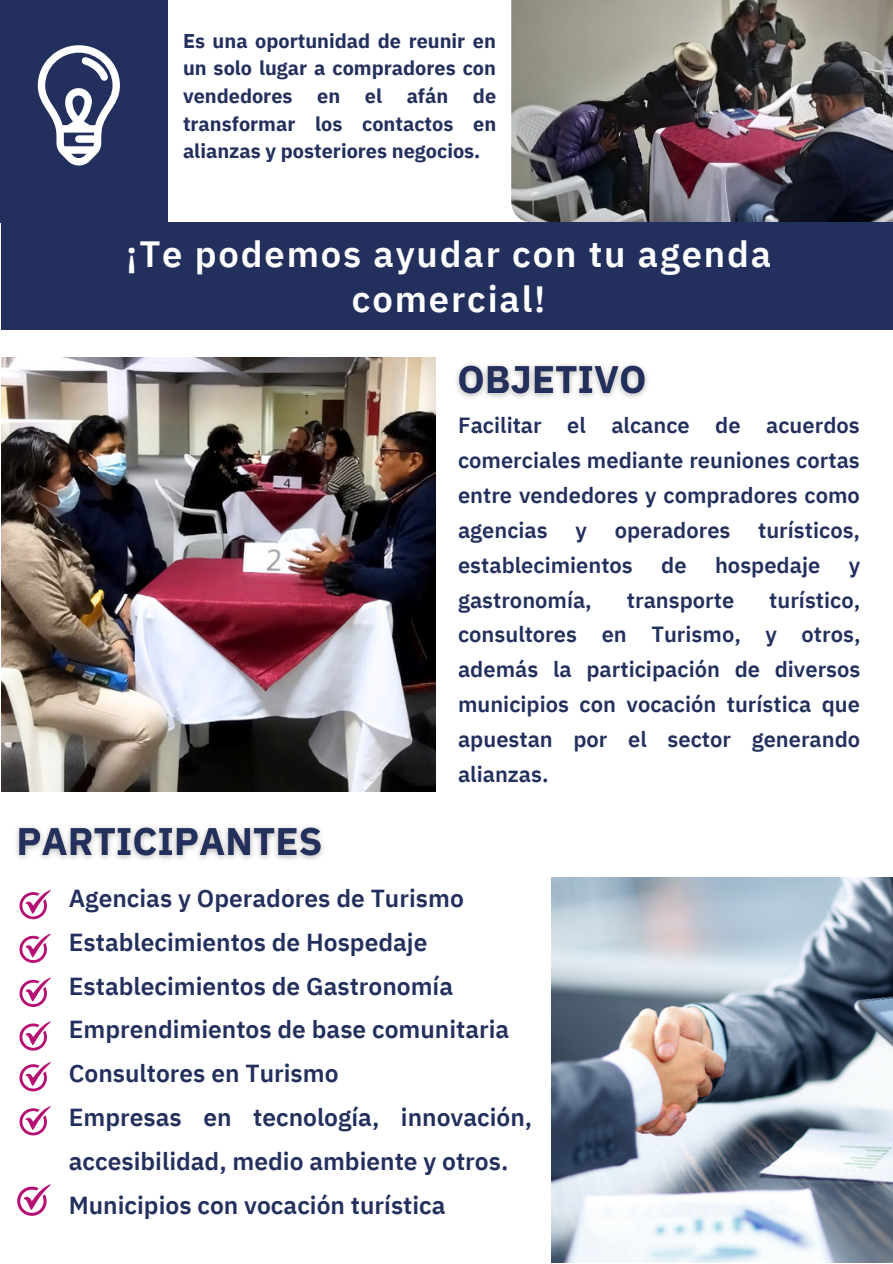
<style>
.page{position:relative;width:893px;height:1264px;background:#fff}
.page>*{position:absolute;margin:0;border:0;box-sizing:border-box;transform-origin:0 0}
.t1{font:600 36.45px/45px "IBM Plex Sans Hebrew";letter-spacing:.05em;color:#fff;text-align:center}
.t2{font:600 24.6px/43.8px "IBM Plex Sans Hebrew";color:#23305d}
.t3{font:600 21.9px/35px "IBM Plex Sans Hebrew";color:#23305d;text-align:justify}
.t4{font:700 19.95px/27.6px "IBM Plex Sans Hebrew";color:#23305d;text-align:justify}
</style>
<div class="page">
<div style="left:1px;top:222px;width:891px;height:108px;background:#23305d"></div>
<div style="left:0;top:0;width:167px;height:222px;background:#23305d"></div>
<svg style="left:38px;top:45px;width:82px;height:120px"></svg>
<img style="left:511px;top:0;width:381px;height:222px">
<img style="left:1px;top:357px;width:434px;height:434px">
<img style="left:551px;top:877px;width:341px;height:385px">
<img style="left:456px;top:364px;width:192px;height:34px">
<img style="left:16px;top:826px;width:308px;height:34px">
<svg style="left:19px;top:933px;width:32px;height:29px"></svg>
<svg style="left:19px;top:890px;width:32px;height:29px"></svg>
<svg style="left:19px;top:1021px;width:32px;height:29px"></svg>
<svg style="left:19px;top:977px;width:32px;height:29px"></svg>
<svg style="left:19px;top:1106px;width:32px;height:29px"></svg>
<svg style="left:19px;top:1062px;width:32px;height:29px"></svg>
<svg style="left:17px;top:1184px;width:34px;height:31px"></svg>
<p class="t4" style="left:183px;top:27px;width:315px">Es una oportunidad de reunir en un solo lugar a compradores con vendedores en el afán de transformar los contactos en alianzas y posteriores negocios.</p>
<p class="t1" style="left:126px;top:231px;width:646px">¡Te podemos ayudar con tu agenda comercial!</p>
<p class="t3" style="left:458px;top:407px;width:403px">Facilitar el alcance de acuerdos comerciales mediante reuniones cortas entre vendedores y compradores como agencias</p>
<p class="t3" style="left:575px;top:512px;width:13px">y</p>
<p class="t3" style="left:614px;top:512px;width:117px">operadores</p>
<p class="t3" style="left:758px;top:512px;width:103px">turísticos,</p>
<p class="t3" style="left:458px;top:547px;width:176px">establecimientos</p>
<p class="t3" style="left:661px;top:547px;width:27px">de</p>
<p class="t3" style="left:715px;top:547px;width:107px">hospedaje</p>
<p class="t3" style="left:848px;top:547px;width:13px">y</p>
<p class="t3" style="left:458px;top:582px;width:135px">gastronomía,</p>
<p class="t3" style="left:626px;top:582px;width:109px">transporte</p>
<p class="t3" style="left:458px;top:582px;width:404px;text-indent:311px">turístico, consultores en Turismo, y otros, además la participación de diversos municipios con vocación turística que apuestan por el sector generando alianzas.</p>
<p class="t2" style="left:69px;top:875px;width:396px">Agencias y Operadores de Turismo</p>
<p class="t2" style="left:69px;top:919px;width:360px">Establecimientos de Hospedaje</p>
<p class="t2" style="left:69px;top:963px;width:386px">Establecimientos de Gastronomía</p>
<p class="t2" style="left:69px;top:1007px;width:442px">Emprendimientos de base comunitaria</p>
<p class="t2" style="left:69px;top:1051px;width:271px">Consultores en Turismo</p>
<p class="t2" style="left:69px;top:1094px;width:465px">Empresas en tecnología, innovación, accesibilidad, medio ambiente y otros.</p>
<p class="t2" style="left:69px;top:1182px;width:378px">Municipios con vocación turística</p>
</div>
